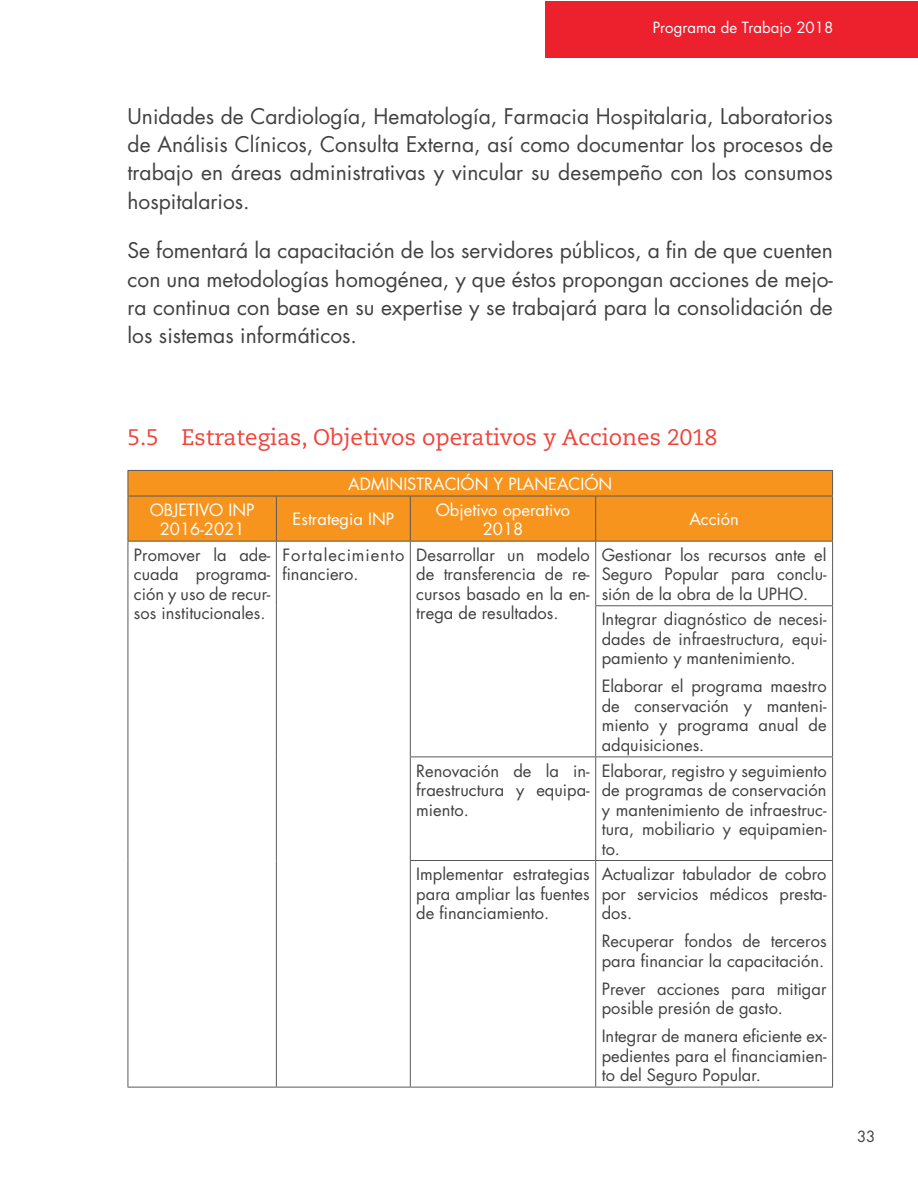
<style>
.page{position:relative;width:918px;height:1188px;background:#fff}
.page>*{position:absolute;margin:0;border:0;box-sizing:border-box;transform-origin:0 0}
.t1{font:22.5px "Caecilia LT Std";color:#ef433b}
.t2{font:21px/28.3px "Futura Std";color:#414042;text-align:justify}
.t3{font:16.5px/19.5px "Futura Std";color:#414042;text-align:justify}
.t4{font:16.5px/19.5px "Futura Std";color:#fff;text-align:center}
.t5{font:16.5px/19.5px "Futura Std";letter-spacing:.06em;color:#414042}
.t6{font:15px "Futura Std";color:#fff}
.t7{font:15px "Futura Std";color:#414042}
</style>
<div class="page">
<div style="left:545px;top:1px;width:373px;height:56px;background:#ed202e"></div>
<div style="left:129px;top:471px;width:703px;height:70px;background:#f7941e"></div>
<hr style="left:128px;top:470px;width:148px;height:1px;background:#58595b">
<svg style="left:128px;top:471px;width:1px;height:25px"></svg>
<hr style="left:276px;top:470px;width:134px;height:1px;background:#58595b">
<hr style="left:410px;top:470px;width:186px;height:1px;background:#58595b">
<hr style="left:596px;top:470px;width:237px;height:1px;background:#58595b">
<svg style="left:832px;top:471px;width:1px;height:25px"></svg>
<hr style="left:128px;top:496px;width:148px;height:1px;background:#58595b">
<hr style="left:128px;top:496px;width:1px;height:45px;background:#58595b">
<hr style="left:276px;top:496px;width:134px;height:1px;background:#58595b">
<hr style="left:276px;top:496px;width:1px;height:45px;background:#58595b">
<hr style="left:410px;top:496px;width:186px;height:1px;background:#58595b">
<hr style="left:410px;top:496px;width:1px;height:45px;background:#58595b">
<hr style="left:596px;top:496px;width:237px;height:1px;background:#58595b">
<hr style="left:595px;top:496px;width:1px;height:45px;background:#58595b">
<hr style="left:832px;top:496px;width:1px;height:45px;background:#58595b">
<hr style="left:128px;top:541px;width:148px;height:1px;background:#58595b">
<hr style="left:128px;top:542px;width:1px;height:64px;background:#58595b">
<hr style="left:276px;top:541px;width:134px;height:1px;background:#58595b">
<hr style="left:276px;top:542px;width:1px;height:64px;background:#58595b">
<hr style="left:410px;top:541px;width:186px;height:1px;background:#58595b">
<hr style="left:410px;top:542px;width:1px;height:64px;background:#58595b">
<hr style="left:596px;top:541px;width:237px;height:1px;background:#58595b">
<hr style="left:595px;top:542px;width:1px;height:63px;background:#58595b">
<hr style="left:832px;top:542px;width:1px;height:63px;background:#58595b">
<hr style="left:128px;top:606px;width:1px;height:151px;background:#58595b">
<hr style="left:276px;top:606px;width:1px;height:151px;background:#58595b">
<hr style="left:410px;top:606px;width:1px;height:151px;background:#58595b">
<hr style="left:595px;top:605px;width:238px;height:1px;background:#58595b">
<hr style="left:595px;top:606px;width:1px;height:151px;background:#58595b">
<hr style="left:832px;top:606px;width:1px;height:151px;background:#58595b">
<hr style="left:128px;top:757px;width:1px;height:103px;background:#58595b">
<hr style="left:276px;top:757px;width:1px;height:103px;background:#58595b">
<hr style="left:128px;top:860px;width:1px;height:227px;background:#58595b">
<hr style="left:276px;top:860px;width:1px;height:227px;background:#58595b">
<hr style="left:410px;top:757px;width:186px;height:1px;background:#58595b">
<hr style="left:410px;top:757px;width:1px;height:103px;background:#58595b">
<hr style="left:596px;top:757px;width:237px;height:1px;background:#58595b">
<hr style="left:595px;top:757px;width:1px;height:103px;background:#58595b">
<hr style="left:832px;top:757px;width:1px;height:103px;background:#58595b">
<hr style="left:410px;top:860px;width:186px;height:1px;background:#58595b">
<hr style="left:410px;top:861px;width:1px;height:226px;background:#58595b">
<hr style="left:596px;top:860px;width:237px;height:1px;background:#58595b">
<hr style="left:595px;top:861px;width:1px;height:226px;background:#58595b">
<hr style="left:832px;top:861px;width:1px;height:226px;background:#58595b">
<hr style="left:128px;top:1087px;width:148px;height:1px;background:#58595b">
<hr style="left:276px;top:1087px;width:134px;height:1px;background:#58595b">
<hr style="left:410px;top:1087px;width:186px;height:1px;background:#58595b">
<hr style="left:596px;top:1087px;width:237px;height:1px;background:#58595b">
<p class="t6" style="left:653px;top:18px;width:182px">Programa de Trabajo 2018</p>
<p class="t2" style="left:128px;top:102px;width:707px">Unidades de Cardiología, Hematología, Farmacia Hospitalaria, Laboratorios de Análisis Clínicos, Consulta Externa, así como documentar los procesos de trabajo en áreas administrativas y vincular su desempeño con los consumos hospitalarios.</p>
<p class="t2" style="left:128px;top:237px;width:707px">Se fomentará la capacitación de los servidores públicos, a fin de que cuenten con una metodologías homogénea, y que éstos propongan acciones de mejo&shy;ra continua con base en su expertise y se trabajará para la consolidación de los sistemas informáticos.</p>
<h1 class="t1" style="left:128px;top:424px;width:591px">5.5 Estrategias, Objetivos operativos y Acciones 2018</h1>
<p class="t4" style="left:348px;top:474px;width:266px">ADMINISTRACIÓN Y PLANEACIÓN</p>
<p class="t4" style="left:150px;top:500px;width:106px">OBJETIVO INP<br>2016-2021</p>
<p class="t4" style="left:293px;top:510px;width:103px">Estrategia INP</p>
<p class="t4" style="left:436px;top:500px;width:136px">Objetivo operativo<br>2018</p>
<p class="t4" style="left:689px;top:510px;width:51px">Acción</p>
<p class="t3" style="left:134px;top:545px;width:138px">Promover la ade&shy;cuada programa&shy;ción y uso de recur&shy;sos institucionales.</p>
<p class="t5" style="left:282px;top:545px;width:123px">Fortalecimiento financiero.</p>
<p class="t3" style="left:416px;top:545px;width:175px">Desarrollar un modelo de transferencia de re&shy;cursos basado en la en&shy;trega de resultados.</p>
<p class="t3" style="left:602px;top:545px;width:226px">Gestionar los recursos ante el Seguro Popular para conclu&shy;sión de la obra de la UPHO.</p>
<p class="t3" style="left:602px;top:610px;width:226px">Integrar diagnóstico de necesi&shy;dades de infraestructura, equi&shy;pamiento y mantenimiento.</p>
<p class="t3" style="left:602px;top:677px;width:226px">Elaborar el programa maestro de conservación y manteni&shy;miento y programa anual de adquisiciones.</p>
<p class="t3" style="left:416px;top:761px;width:175px">Renovación de la in&shy;fraestructura y equipa&shy;miento.</p>
<p class="t3" style="left:602px;top:761px;width:226px">Elaborar, registro y seguimiento de programas de conservación y mantenimiento de infraestruc&shy;tura, mobiliario y equipamien&shy;to.</p>
<p class="t3" style="left:416px;top:865px;width:175px">Implementar estrategias para ampliar las fuentes de financiamiento.</p>
<p class="t3" style="left:602px;top:865px;width:226px">Actualizar tabulador de cobro por servicios médicos presta&shy;dos.</p>
<p class="t3" style="left:602px;top:932px;width:226px">Recuperar fondos de terceros para financiar la capacitación.</p>
<p class="t3" style="left:602px;top:979px;width:226px">Prever acciones para mitigar posible presión de gasto.</p>
<p class="t3" style="left:602px;top:1027px;width:226px">Integrar de manera eficiente ex&shy;pedientes para el financiamien&shy;to del Seguro Popular.</p>
<p class="t7" style="left:857px;top:1127px;width:20px">33</p>
</div>
